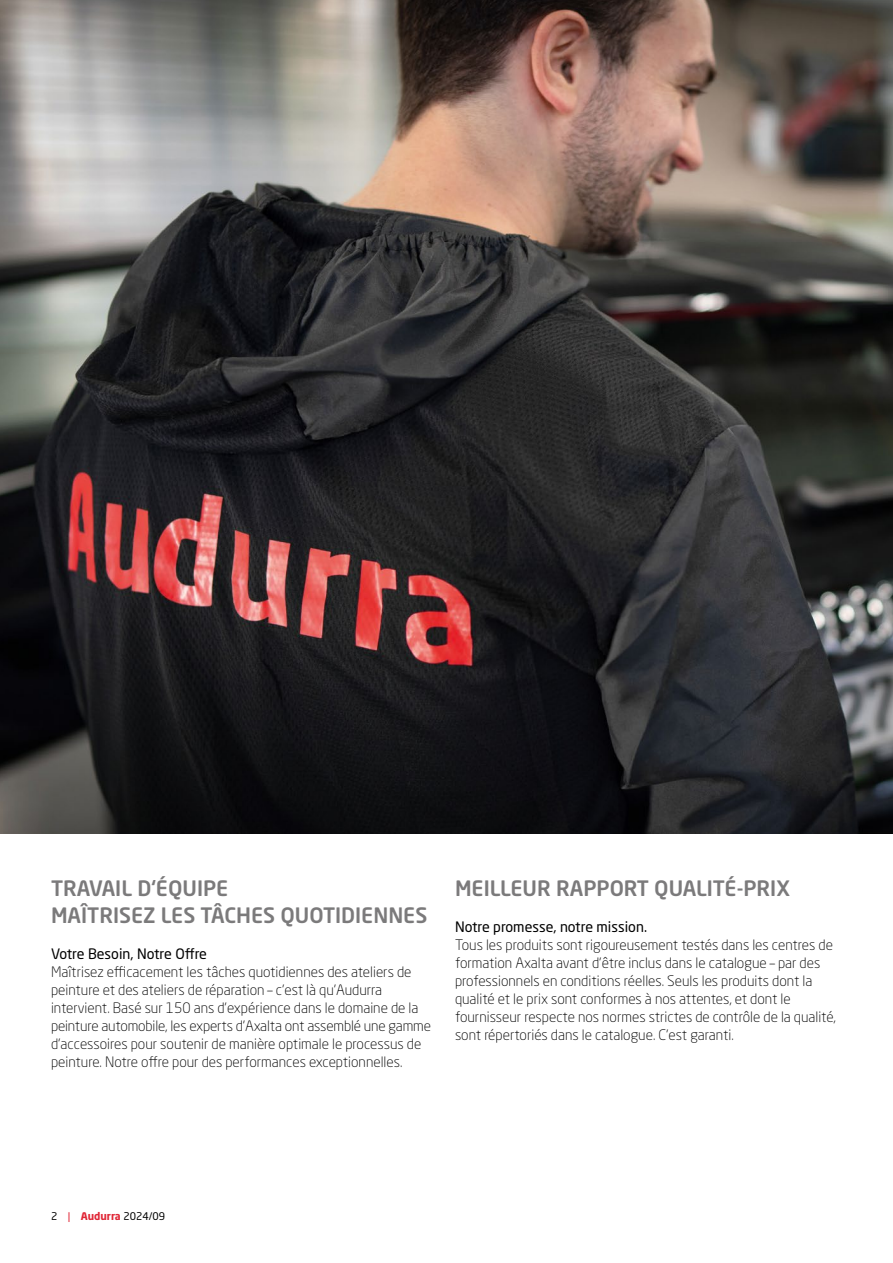
<style>
.page{position:relative;width:893px;height:1263px;background:#fff}
.page>*{position:absolute;margin:0;border:0;box-sizing:border-box;transform-origin:0 0}
.Produkt_HL_med_grau_14_18{font:500 21px/27px "Neo Sans Pro";color:#7b7a7b}
.Fließtext_light_schwarz_9_5_12{font:300 14.25px "Neo Sans Pro";color:#000}
.Fließtext_regular_schwarz_9_5_12{font:14.25px "Neo Sans Pro";color:#000}
.t1{font:10.5px "Neo Sans Pro";color:#000}
.s1{color:#e02737}
.s2{font-weight:700;color:#e02737}
</style>
<div class="page">
<img style="left:0;top:0;width:893px;height:833px">
<p class="Produkt_HL_med_grau_14_18" style="left:51px;top:874px;width:378px">TRAVAIL D‘ÉQUIPE<br>MAÎTRISEZ LES TÂCHES QUOTIDIENNES</p>
<p class="Fließtext_regular_schwarz_9_5_12" style="left:51px;top:945px;width:158px">Votre Besoin, Notre Offre</p>
<p class="Fließtext_light_schwarz_9_5_12" style="left:51px;top:963px;width:362px">Maîtrisez efficacement les tâches quotidiennes des ateliers de</p>
<p class="Fließtext_light_schwarz_9_5_12" style="left:51px;top:981px;width:333px">peinture et des ateliers de réparation – c’est là qu’Audurra</p>
<p class="Fließtext_light_schwarz_9_5_12" style="left:51px;top:999px;width:369px">intervient. Basé sur 150 ans d’expérience dans le domaine de la</p>
<p class="Fließtext_light_schwarz_9_5_12" style="left:51px;top:1017px;width:382px">peinture automobile, les experts d’Axalta ont assemblé une gamme</p>
<p class="Fließtext_light_schwarz_9_5_12" style="left:51px;top:1035px;width:372px">d’accessoires pour soutenir de manière optimale le processus de</p>
<p class="Fließtext_light_schwarz_9_5_12" style="left:51px;top:1053px;width:353px">peinture. Notre offre pour des performances exceptionnelles.</p>
<p class="Produkt_HL_med_grau_14_18" style="left:455px;top:874px;width:336px">MEILLEUR RAPPORT QUALITÉ-PRIX</p>
<p class="Fließtext_regular_schwarz_9_5_12" style="left:455px;top:918px;width:194px">Notre promesse, notre mission.</p>
<p class="Fließtext_light_schwarz_9_5_12" style="left:455px;top:936px;width:379px">Tous les produits sont rigoureusement testés dans les centres de</p>
<p class="Fließtext_light_schwarz_9_5_12" style="left:455px;top:954px;width:367px">formation Axalta avant d’être inclus dans le catalogue – par des</p>
<p class="Fließtext_light_schwarz_9_5_12" style="left:455px;top:972px;width:359px">professionnels en conditions réelles. Seuls les produits dont la</p>
<p class="Fließtext_light_schwarz_9_5_12" style="left:455px;top:990px;width:337px">qualité et le prix sont conformes à nos attentes, et dont le</p>
<p class="Fließtext_light_schwarz_9_5_12" style="left:455px;top:1008px;width:383px">fournisseur respecte nos normes strictes de contrôle de la qualité,</p>
<p class="Fließtext_light_schwarz_9_5_12" style="left:455px;top:1026px;width:280px">sont répertoriés dans le catalogue. C’est garanti.</p>
<p class="t1" style="left:51px;top:1210px;width:116px">2 <span class="s1">|</span> <span class="s2">Audurra</span> 2024/09</p>
</div>
